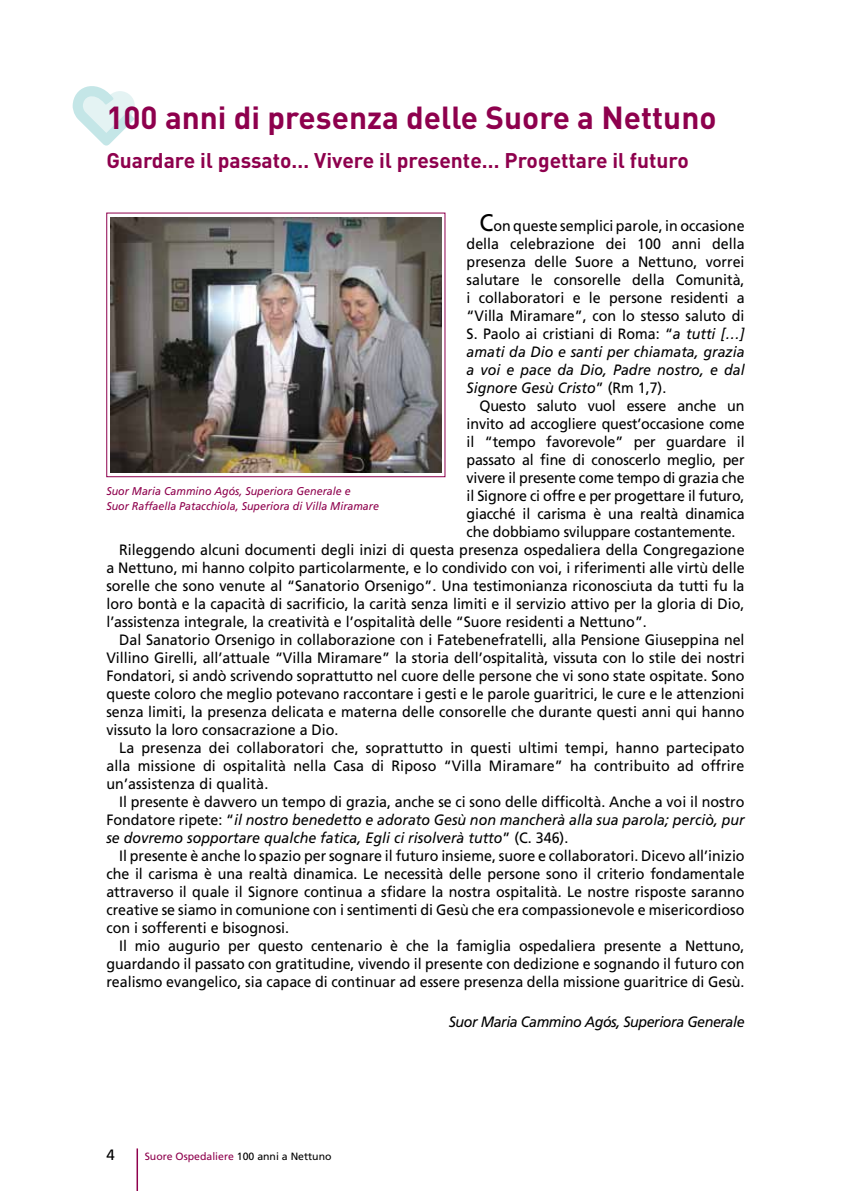
<style>
.page{position:relative;width:851px;height:1191px;background:#fff}
.page>*{position:absolute;margin:0;border:0;box-sizing:border-box;transform-origin:0 0}
.t1{font:700 31.5px "DIN Pro";color:#8e004d}
.t2{font:700 21px "DIN Pro";color:#8e004d}
.t3{font:15px/18px "Frutiger LT Std";color:#000;text-align:justify;scale:.95 1}
.t4{font:italic 15px "Frutiger LT Std";color:#000;scale:.95 1}
.t5{font:italic 15px "Frutiger LT Std";letter-spacing:-.03em;color:#000;scale:.95 1}
.t6{font:15px "Frutiger LT Std";color:#000}
.t7{font:italic 11.25px/14.2px "Frutiger LT Std";color:#8e004d;scale:.95 1}
.t8{font:10.5px "Frutiger LT Std";color:#8e004d}
.s1{font-size:24px}
.s2{font-style:italic}
.s3{font-style:normal}
.s4{color:#000}
</style>
<div class="page">
<hr style="left:136px;top:1148px;width:2px;height:43px;background:#8e004d">
<svg style="left:73px;top:86px;width:62px;height:60px"></svg>
<svg style="left:106px;top:213px;width:339px;height:264px"></svg>
<img style="left:111px;top:217px;width:330px;height:255px">
<h1 class="t1" style="left:106px;top:96px;width:611px">100 anni di presenza delle Suore a Nettuno</h1>
<h2 class="t2" style="left:106px;top:146px;width:584px">Guardare il passato… Vivere il presente… Progettare il futuro</h2>
<p class="t3" style="left:466px;top:216px;width:294px;text-indent:13px"><span class="s1">C</span>on queste semplici parole, in occasione della celebrazione dei 100 anni della presenza delle Suore a Nettuno, vorrei salutare le consorelle della Comunità, i collaboratori e le persone residenti a “Villa Miramare”, con lo stesso saluto di S. Paolo ai cristiani di Roma: “<span class="s2">a tutti […] amati da Dio e santi per chiamata, grazia a voi e pace da Dio, Padre nostro, e dal Signore Gesù Cristo</span>” (Rm 1,7).</p>
<p class="t3" style="left:479px;top:396px;width:280px">Questo saluto vuol essere anche un</p>
<p class="t3" style="left:466px;top:414px;width:294px">invito ad accogliere quest’occasione come</p>
<p class="t3" style="left:466px;top:432px;width:294px">il “tempo favorevole” per guardare il</p>
<p class="t3" style="left:466px;top:450px;width:294px">passato al fine di conoscerlo meglio, per</p>
<p class="t3" style="left:466px;top:468px;width:294px">vivere il presente come tempo di grazia che</p>
<p class="t3" style="left:466px;top:486px;width:294px">il Signore ci offre e per progettare il futuro,</p>
<p class="t3" style="left:466px;top:504px;width:294px">giacché il carisma è una realtà dinamica</p>
<p class="t3" style="left:466px;top:522px;width:284px">che dobbiamo sviluppare costantemente.</p>
<p class="t3" style="left:119px;top:540px;width:659px">Rileggendo alcuni documenti degli inizi di questa presenza ospedaliera della Congregazione</p>
<p class="t3" style="left:106px;top:558px;width:673px">a Nettuno, mi hanno colpito particolarmente, e lo condivido con voi, i riferimenti alle virtù delle</p>
<p class="t3" style="left:106px;top:576px;width:673px">sorelle che sono venute al “Sanatorio Orsenigo”. Una testimonianza riconosciuta da tutti fu la</p>
<p class="t3" style="left:106px;top:594px;width:673px">loro bontà e la capacità di sacrificio, la carità senza limiti e il servizio attivo per la gloria di Dio,</p>
<p class="t3" style="left:106px;top:612px;width:570px">l’assistenza integrale, la creatività e l’ospitalità delle “Suore residenti a Nettuno”.</p>
<p class="t3" style="left:119px;top:630px;width:659px">Dal Sanatorio Orsenigo in collaborazione con i Fatebenefratelli, alla Pensione Giuseppina nel</p>
<p class="t3" style="left:106px;top:648px;width:673px">Villino Girelli, all’attuale “Villa Miramare” la storia dell’ospitalità, vissuta con lo stile dei nostri</p>
<p class="t3" style="left:106px;top:666px;width:673px">Fondatori, si andò scrivendo soprattutto nel cuore delle persone che vi sono state ospitate. Sono</p>
<p class="t3" style="left:106px;top:684px;width:673px">queste coloro che meglio potevano raccontare i gesti e le parole guaritrici, le cure e le attenzioni</p>
<p class="t3" style="left:106px;top:702px;width:673px">senza limiti, la presenza delicata e materna delle consorelle che durante questi anni qui hanno</p>
<p class="t3" style="left:106px;top:720px;width:246px">vissuto la loro consacrazione a Dio.</p>
<p class="t3" style="left:119px;top:738px;width:659px">La presenza dei collaboratori che, soprattutto in questi ultimi tempi, hanno partecipato</p>
<p class="t3" style="left:106px;top:756px;width:673px">alla missione di ospitalità nella Casa di Riposo “Villa Miramare” ha contribuito ad offrire</p>
<p class="t3" style="left:106px;top:774px;width:172px">un’assistenza di qualità.</p>
<p class="t3" style="left:119px;top:792px;width:659px">Il presente è davvero un tempo di grazia, anche se ci sono delle difficoltà. Anche a voi il nostro</p>
<p class="t4" style="left:106px;top:811px;width:673px"><span class="s3">Fondatore ripete: “</span>il nostro benedetto e adorato Gesù non mancherà alla sua parola; perciò, pur</p>
<p class="t4" style="left:106px;top:829px;width:487px">se dovremo sopportare qualche fatica, Egli ci risolverà tutto<span class="s3">” (C. 346).</span></p>
<p class="t3" style="left:119px;top:846px;width:660px">Il presente è anche lo spazio per sognare il futuro insieme, suore e collaboratori. Dicevo all’inizio</p>
<p class="t3" style="left:106px;top:864px;width:673px">che il carisma è una realtà dinamica. Le necessità delle persone sono il criterio fondamentale</p>
<p class="t3" style="left:106px;top:882px;width:673px">attraverso il quale il Signore continua a sfidare la nostra ospitalità. Le nostre risposte saranno</p>
<p class="t3" style="left:106px;top:900px;width:673px">creative se siamo in comunione con i sentimenti di Gesù che era compassionevole e misericordioso</p>
<p class="t3" style="left:106px;top:918px;width:194px">con i sofferenti e bisognosi.</p>
<p class="t3" style="left:119px;top:936px;width:659px">Il mio augurio per questo centenario è che la famiglia ospedaliera presente a Nettuno,</p>
<p class="t3" style="left:106px;top:954px;width:673px">guardando il passato con gratitudine, vivendo il presente con dedizione e sognando il futuro con</p>
<p class="t3" style="left:106px;top:972px;width:673px">realismo evangelico, sia capace di continuar ad essere presenza della missione guaritrice di Gesù.</p>
<p class="t5" style="left:448px;top:1013px;width:313px">Suor Maria Cammino Agós, Superiora Generale</p>
<p class="t7" style="left:106px;top:484px;width:288px">Suor Maria Cammino Agós, Superiora Generale e<br>Suor Raffaella Patacchiola, Superiora di Villa Miramare</p>
<p class="t6" style="left:106px;top:1145px;width:10px">4</p>
<p class="t8" style="left:145px;top:1150px;width:188px">Suore Ospedaliere <span class="s4">100 anni a Nettuno</span></p>
</div>
